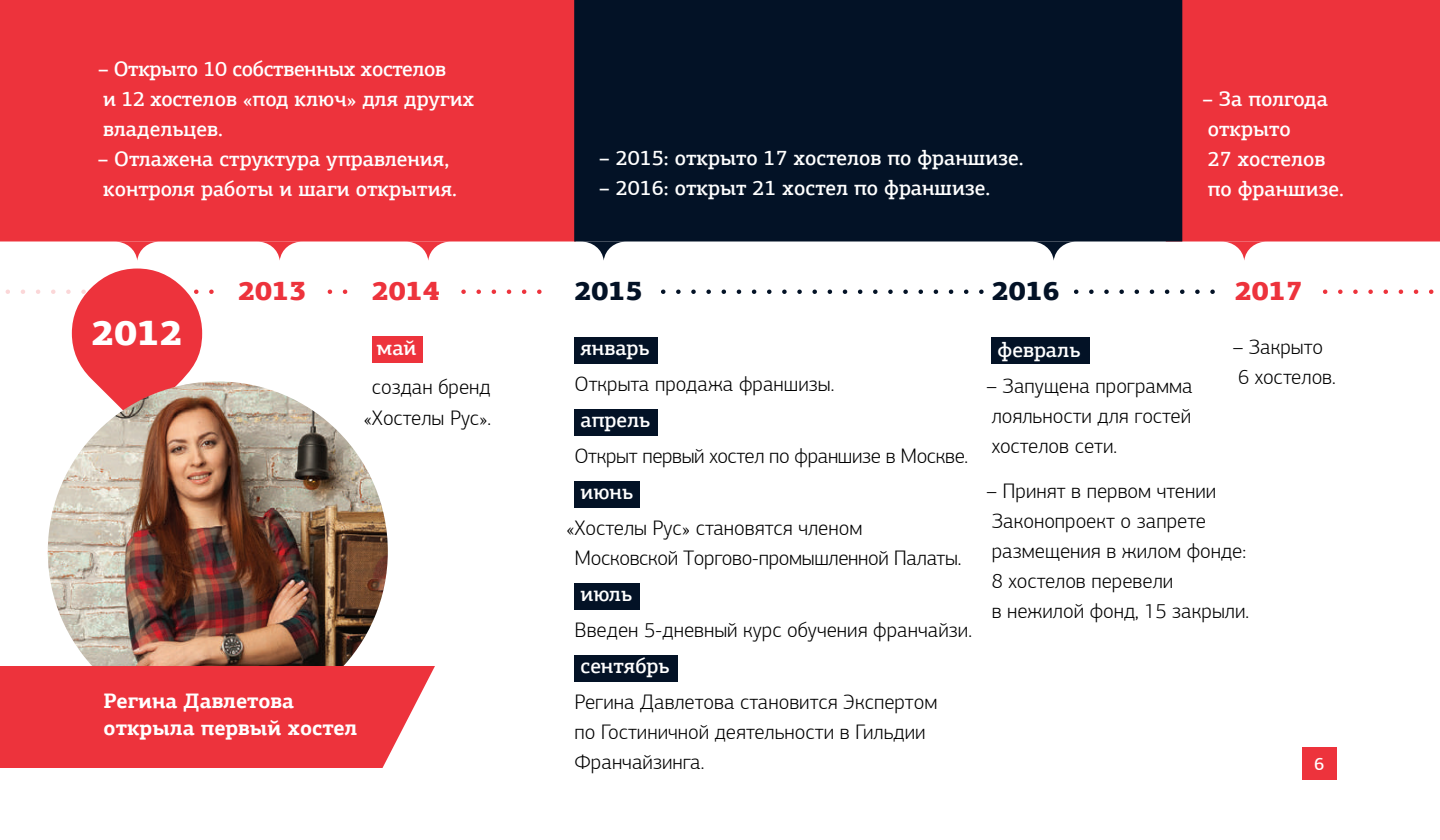
<style>
.page{position:relative;width:1440px;height:840px;background:#fff}
.page>*{position:absolute;margin:0;border:0;box-sizing:border-box;transform-origin:0 0}
.t1{font:900 36px "PF Agora Slab Pro";color:#fff}
.t2{font:900 27px "PF Agora Slab Pro";color:#ed333c}
.t3{font:900 27px "PF Agora Slab Pro";color:#031226}
.t4{font:300 21px/30px "PF Agora Sans Pro";color:#000}
.t5{font:500 21px/30px "PF Agora Slab Pro";color:#fff}
.t6{font:300 21px "PF Agora Sans Pro";letter-spacing:-.02em;color:#000}
.t7{font:700 21px/27px "PF Agora Slab Pro";color:#fff}
.t8{font:500 18px "PF Agora Slab Pro";color:#fff}
</style>
<div class="page">
<div style="left:0;top:0;width:574px;height:242px;background:#ed333c"></div>
<div style="left:1182px;top:0;width:258px;height:242px;background:#ed333c"></div>
<div style="left:372px;top:336px;width:51px;height:27px;background:#ed333c"></div>
<svg style="left:330px;top:290px;width:18px;height:4px"></svg>
<svg style="left:464px;top:290px;width:77px;height:4px"></svg>
<svg style="left:1076px;top:290px;width:139px;height:4px"></svg>
<svg style="left:1325px;top:290px;width:109px;height:4px"></svg>
<svg style="left:5px;top:268px;width:209px;height:156px"></svg>
<div style="left:574px;top:0;width:608px;height:242px;background:#031226;border:2px solid #031226"></div>
<div style="left:574px;top:338px;width:84px;height:26px;background:#031226"></div>
<div style="left:574px;top:410px;width:84px;height:26px;background:#031226"></div>
<div style="left:574px;top:482px;width:66px;height:26px;background:#031226"></div>
<div style="left:574px;top:584px;width:66px;height:26px;background:#031226"></div>
<div style="left:574px;top:656px;width:104px;height:26px;background:#031226"></div>
<div style="left:992px;top:338px;width:98px;height:26px;background:#031226"></div>
<svg style="left:663px;top:290px;width:319px;height:4px"></svg>
<svg style="left:586px;top:242px;width:486px;height:19px"></svg>
<img style="left:48px;top:381px;width:340px;height:341px;border-radius:170px">
<div style="left:0;top:666px;width:435px;height:102px;background:#ed333c"></div>
<svg style="left:0;top:239px;width:560px;height:22px"></svg>
<svg style="left:1226px;top:242px;width:36px;height:19px"></svg>
<div style="left:1302px;top:747px;width:34px;height:33px;background:#ed333c"></div>
<p class="t5" style="left:98px;top:53px;width:378px">– Открыто 10 собственных хостелов<br>и 12 хостелов «под ключ» для других владельцев.</p>
<p class="t5" style="left:98px;top:143px;width:361px">– Отлажена структура управления, контроля работы и шаги открытия.</p>
<p class="t5" style="left:599px;top:142px;width:426px">– 2015: открыто 17 хостелов по франшизе.</p>
<p class="t5" style="left:599px;top:172px;width:393px">– 2016: открыт 21 хостел по франшизе.</p>
<p class="t5" style="left:1202px;top:83px;width:143px">– За полгода открыто<br>27 хостелов по франшизе.</p>
<p class="t2" style="left:238px;top:273px;width:70px">2013</p>
<p class="t2" style="left:372px;top:273px;width:70px">2014</p>
<p class="t2" style="left:1235px;top:273px;width:70px">2017</p>
<p class="t3" style="left:574px;top:273px;width:70px">2015</p>
<p class="t3" style="left:992px;top:273px;width:70px">2016</p>
<h1 class="t1" style="left:92px;top:309px;width:92px">2012</h1>
<p class="t5" style="left:376px;top:333px;width:42px">май</p>
<p class="t4" style="left:363px;top:373px;width:129px;text-align:center">создан бренд «Хостелы Рус».</p>
<p class="t7" style="left:104px;top:687px;width:255px">Регина Давлетова открыла первый хостел</p>
<p class="t5" style="left:580px;top:333px;width:71px">январь</p>
<p class="t4" style="left:574px;top:370px;width:262px">Открыта продажа франшизы.</p>
<p class="t5" style="left:580px;top:405px;width:71px">апрель</p>
<p class="t6" style="left:574px;top:444px;width:395px">Открыт первый хостел по франшизе в Москве.</p>
<p class="t5" style="left:580px;top:477px;width:54px">июнь</p>
<p class="t4" style="left:574px;top:514px;width:388px;text-indent:-8px">«Хостелы Рус» становятся членом<br>Московской Торгово-промышленной Палаты.</p>
<p class="t5" style="left:580px;top:579px;width:53px">июль</p>
<p class="t4" style="left:574px;top:616px;width:399px">Введен 5-дневный курс обучения франчайзи.</p>
<p class="t5" style="left:580px;top:651px;width:91px">сентябрь</p>
<p class="t4" style="left:574px;top:687px;width:364px">Регина Давлетова становится Экспертом по Гостиничной деятельности в Гильдии<br>Франчайзинга.</p>
<p class="t4" style="left:1233px;top:332px;width:105px">– Закрыто<br>6 хостелов.</p>
<p class="t5" style="left:998px;top:335px;width:84px">февраль</p>
<p class="t4" style="left:986px;top:371px;width:208px;text-align:justify">– Запущена программа лояльности для гостей хостелов сети.</p>
<p class="t4" style="left:986px;top:476px;width:264px">– Принят в первом чтении<br>Законопроект о запрете размещения в жилом фонде:<br>8 хостелов перевели<br>в нежилой фонд, 15 закрыли.</p>
<p class="t8" style="left:1314px;top:752px;width:12px">6</p>
</div>
